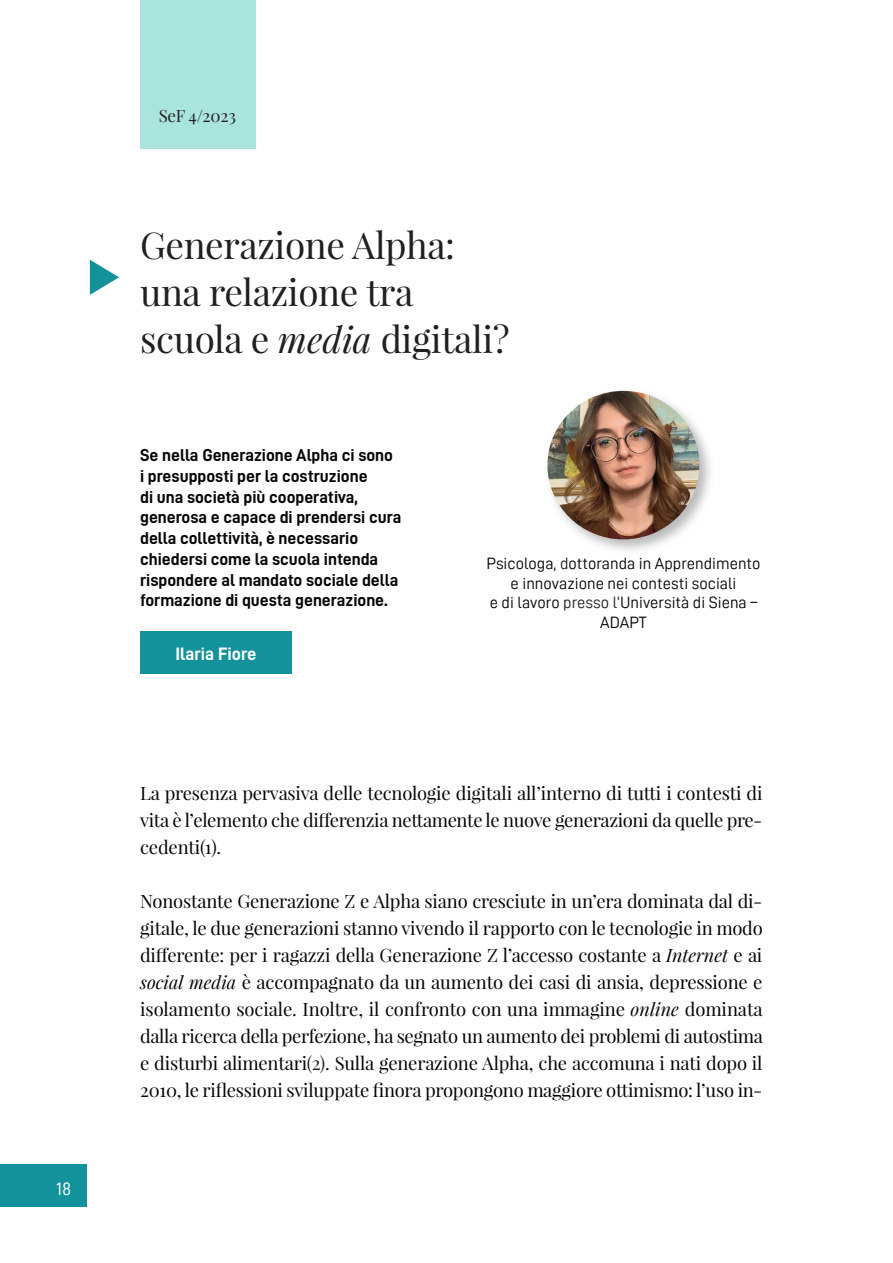
<style>
.page{position:relative;width:893px;height:1263px;background:#fff}
.page>*{position:absolute;margin:0;border:0;box-sizing:border-box;transform-origin:0 0}
.t1{font:36px "Playfair Display";letter-spacing:-.01em;color:#231f20}
.t2{font:18px/27px "Playfair Display";letter-spacing:-.015em;color:#080505;text-align:justify}
.t3{font:18px "D DIN Bold";color:#fff}
.t4{font:18px "D DIN";color:#fff}
.t5{font:17.25px/20.7px "D DIN Bold";color:#080505}
.t6{font:16.5px/19.8px "D DIN";color:#080505;text-align:center}
.t7{font:16.5px "Playfair Display";letter-spacing:-.01em;color:#231f20}
.s1{font-style:italic}
.s2{color:#231f20}
</style>
<div class="page">
<div style="left:0;top:1165px;width:86px;height:42px;background:#13929b"></div>
<img style="left:549px;top:390px;width:161px;height:160px">
<img style="left:547px;top:391px;width:152px;height:148px;border-radius:50%">
<svg style="left:90px;top:260px;width:29px;height:35px"></svg>
<div style="left:140px;top:0;width:116px;height:148px;background:#a9e4dd"></div>
<div style="left:140px;top:631px;width:152px;height:42px;background:#13929b"></div>
<p class="t4" style="left:56px;top:1180px;width:17px">18</p>
<p class="t7" style="left:159px;top:108px;width:79px">SeF 4/2023</p>
<p class="t1" style="left:140px;top:230px;width:316px">Generazione Alpha:</p>
<p class="t1" style="left:140px;top:277px;width:275px">una relazione tra</p>
<p class="t1" style="left:140px;top:324px;width:371px">scuola e <span class="s1">media</span> digitali?</p>
<p class="t5" style="left:140px;top:446px;width:254px">Se nella Generazione Alpha ci sono</p>
<p class="t5" style="left:140px;top:467px;width:229px">i presupposti per la costruzione</p>
<p class="t5" style="left:140px;top:488px;width:219px">di una società più cooperativa,</p>
<p class="t5" style="left:140px;top:508px;width:263px">generosa e capace di prendersi cura della collettività, è necessario</p>
<p class="t5" style="left:140px;top:550px;width:240px">chiedersi come la scuola intenda</p>
<p class="t5" style="left:140px;top:571px;width:260px">rispondere al mandato sociale della formazione di questa generazione.</p>
<p class="t3" style="left:176px;top:647px;width:82px">Ilaria Fiore</p>
<p class="t6" style="left:486px;top:553px;width:276px">Psicologa, <span class="s2">d</span>ottoranda in Apprendimento e innovazione nei contesti sociali</p>
<p class="t6" style="left:490px;top:593px;width:269px">e di lavoro <span class="s2">presso l’</span>Università di Siena –<br>ADAPT</p>
<p class="t2" style="left:140px;top:781px;width:624px">La presenza pervasiva delle tecnologie digitali all’interno di tutti i contesti di vita è l’elemento che differenzia nettamente le nuove generazioni da quelle pre&shy;cedenti(1).</p>
<p class="t2" style="left:140px;top:889px;width:624px">Nonostante Generazione Z e Alpha siano cresciute in un’era dominata dal di&shy;gitale, le due generazioni stanno vivendo il rapporto con le tecnologie in modo differente: per i ragazzi della Generazione Z l’accesso costante a <span class="s1">Internet</span> e ai <span class="s1">social media</span> è accompagnato da un aumento dei casi di ansia, depressione e isolamento sociale. Inoltre, il confronto con una immagine <span class="s1">online</span> dominata dalla ricerca della perfezione, ha segnato un aumento dei problemi di autostima e disturbi alimentari<span class="s2">(2)</span>. Sulla generazione Alpha, che accomuna i nati dopo il 2010, le riflessioni sviluppate finora propongono maggiore ottimismo: l’uso in-</p>
</div>
